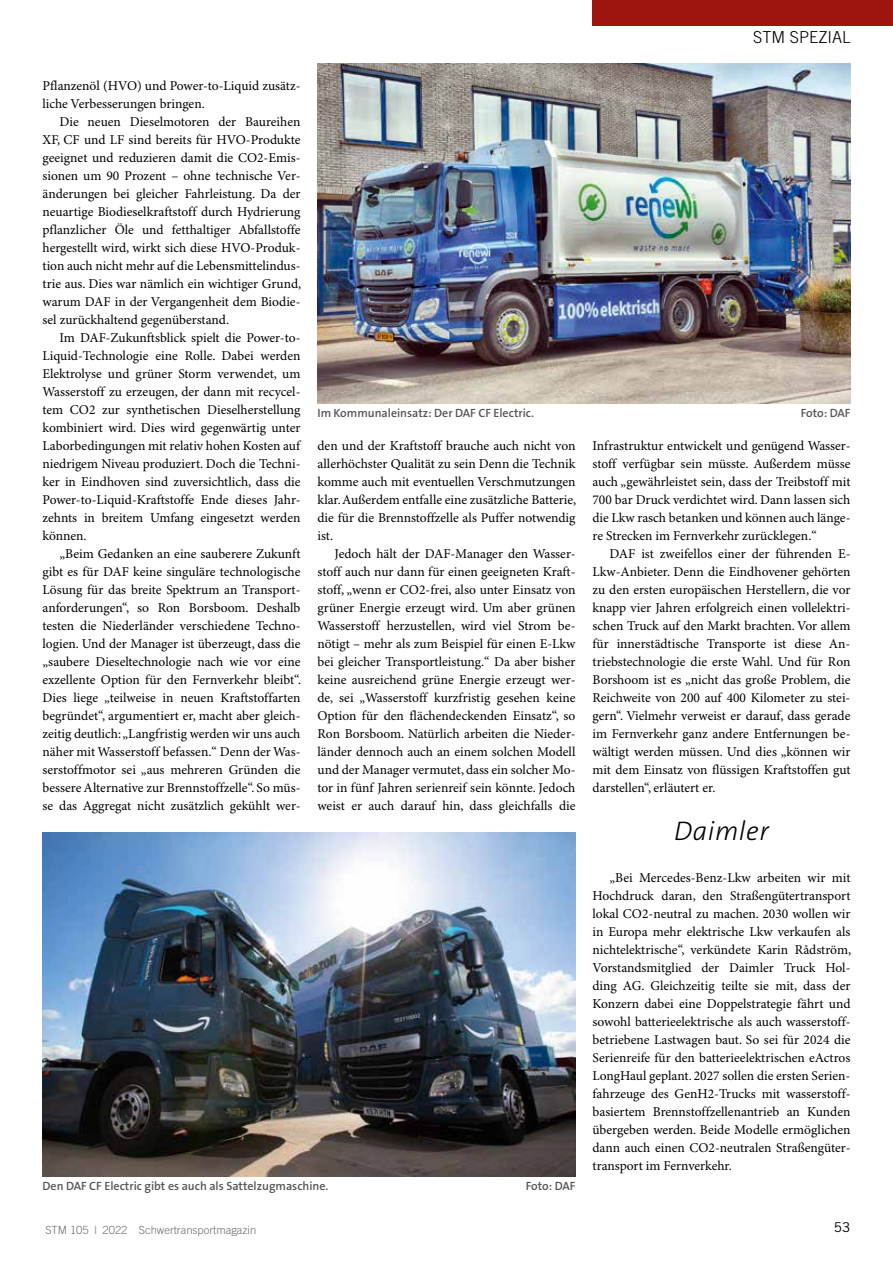
<style>
.page{position:relative;width:893px;height:1263px;background:#fff}
.page>*{position:absolute;margin:0;border:0;box-sizing:border-box;transform-origin:0 0}
.t1{font:italic 300 27px "The Sans B3";letter-spacing:.02em;color:#000}
.t2{font:300 16.5px "Trade Gothic";color:#000}
.t3{font:13.5px/18px "Minion Pro";color:#000;text-align:justify}
.t4{font:13.5px "Trade Gothic";color:#000}
.t5{font:600 12px "The Sans B6";color:#565655}
.t6{font:300 11.25px "Trade Gothic";color:#6e6e6e}
</style>
<div class="page">
<div style="left:592px;top:0;width:301px;height:26px;background:#9e140f"></div>
<img style="left:317px;top:64px;width:533px;height:340px">
<img style="left:43px;top:833px;width:532px;height:344px">
<p class="t3" style="left:43px;top:77px;width:259px">Pflanzenöl (HVO) und Power-to-Liquid zusätz&shy;liche Verbesserungen bringen.</p>
<p class="t3" style="left:43px;top:113px;width:260px;text-indent:17px">Die neuen Dieselmotoren der Baureihen XF, CF und LF sind bereits für HVO-Produkte geeignet und reduzieren damit die CO2-Emis&shy;sionen um 90 Prozent – ohne technische Ver&shy;änderungen bei gleicher Fahrleistung. Da der neuartige Biodieselkraftstoff durch Hydrierung pflanzlicher Öle und fetthaltiger Abfallstoffe hergestellt wird, wirkt sich diese HVO-Produk&shy;tion auch nicht mehr auf die Lebensmittelindus&shy;trie aus. Dies war nämlich ein wichtiger Grund, warum DAF in der Vergangenheit dem Biodie&shy;sel zurückhaltend gegenüberstand.</p>
<p class="t3" style="left:43px;top:329px;width:259px;text-indent:17px">Im DAF-Zukunftsblick spielt die Power-to-Liquid-Technologie eine Rolle. Dabei werden Elektrolyse und grüner Storm verwendet, um Wasserstoff zu erzeugen, der dann mit recycel&shy;tem CO2 zur synthetischen Dieselherstellung kombiniert wird. Dies wird gegenwärtig unter Laborbedingungen mit relativ hohen Kosten auf niedrigem Niveau produziert. Doch die Techni&shy;ker in Eindhoven sind zuversichtlich, dass die Power-to-Liquid-Kraftstoffe Ende dieses Jahr&shy;zehnts in breitem Umfang eingesetzt werden können.</p>
<p class="t3" style="left:43px;top:545px;width:260px;text-indent:17px">„Beim Gedanken an eine sauberere Zukunft gibt es für DAF keine singuläre technologische Lösung für das breite Spektrum an Transport&shy;anforderungen“, so Ron Borsboom. Deshalb testen die Niederländer verschiedene Techno&shy;logien. Und der Manager ist überzeugt, dass die „saubere Dieseltechnologie nach wie vor eine exzellente Option für den Fernverkehr bleibt“.<br>Dies liege „teilweise in neuen Kraftstoffarten begründet“, argumentiert er, macht aber gleich&shy;zeitig deutlich: „Langfristig werden wir uns auch näher mit Wasserstoff befassen.“ Denn der Was&shy;serstoffmotor sei „aus mehreren Gründen die bessere Alternative zur Brennstoffzelle“. So müs&shy;se das Aggregat nicht zusätzlich gekühlt wer-</p>
<p class="t2" style="left:753px;top:27px;width:99px">STM SPEZIAL</p>
<p class="t5" style="left:317px;top:407px;width:218px">Im Kommunaleinsatz: Der DAF CF Electric.</p>
<p class="t5" style="left:801px;top:407px;width:51px">Foto: DAF</p>
<p class="t3" style="left:317px;top:437px;width:260px">den und der Kraftstoff brauche auch nicht von allerhöchster Qualität zu sein Denn die Technik komme auch mit eventuellen Verschmutzungen klar. Außerdem entfalle eine zusätzliche Batterie, die für die Brennstoffzelle als Puffer notwendig ist.</p>
<p class="t3" style="left:317px;top:545px;width:259px;text-indent:17px">Jedoch hält der DAF-Manager den Wasser&shy;stoff auch nur dann für einen geeigneten Kraft&shy;stoff, „wenn er CO2-frei, also unter Einsatz von grüner Energie erzeugt wird. Um aber grünen Wasserstoff herzustellen, wird viel Strom be&shy;nötigt – mehr als zum Beispiel für einen E-Lkw bei gleicher Transportleistung.“ Da aber bisher keine ausreichend grüne Energie erzeugt wer&shy;de, sei „Wasserstoff kurzfristig gesehen keine Option für den flächendeckenden Einsatz“, so Ron Borsboom. Natürlich arbeiten die Nieder&shy;länder dennoch auch an einem solchen Modell und der Manager vermutet, dass ein solcher Mo&shy;tor in fünf Jahren serienreif sein könnte. Jedoch weist er auch darauf hin, dass gleichfalls die</p>
<p class="t3" style="left:592px;top:437px;width:259px">Infrastruktur entwickelt und genügend Wasser&shy;stoff verfügbar sein müsste. Außerdem müsse auch „gewährleistet sein, dass der Treibstoff mit 700 bar Druck verdichtet wird. Dann lassen sich die Lkw rasch betanken und können auch länge&shy;re Strecken im Fernverkehr zurücklegen.“</p>
<p class="t3" style="left:592px;top:545px;width:259px;text-indent:17px">DAF ist zweifellos einer der führenden E-Lkw-Anbieter. Denn die Eindhovener gehörten zu den ersten europäischen Herstellern, die vor knapp vier Jahren erfolgreich einen vollelektri&shy;schen Truck auf den Markt brachten. Vor allem für innerstädtische Transporte ist diese An&shy;triebstechnologie die erste Wahl. Und für Ron Borshoom ist es „nicht das große Problem, die Reichweite von 200 auf 400 Kilometer zu stei&shy;gern“. Vielmehr verweist er darauf, dass gerade im Fernverkehr ganz andere Entfernungen be&shy;wältigt werden müssen. Und dies „können wir mit dem Einsatz von flüssigen Kraftstoffen gut darstellen“, erläutert er.</p>
<h1 class="t1" style="left:674px;top:817px;width:96px">Daimler</h1>
<p class="t3" style="left:592px;top:869px;width:260px;text-indent:17px">„Bei Mercedes-Benz-Lkw arbeiten wir mit Hochdruck daran, den Straßengütertransport lokal CO2-neutral zu machen. 2030 wollen wir in Europa mehr elektrische Lkw verkaufen als nichtelektrische“, verkündete Karin Rådström, Vorstandsmitglied der Daimler Truck Hol&shy;ding AG. Gleichzeitig teilte sie mit, dass der Konzern dabei eine Doppelstrategie fährt und sowohl batterieelektrische als auch wasserstoff&shy;betriebene Lastwagen baut. So sei für 2024 die Serienreife für den batterieelektrischen eActros LongHaul geplant. 2027 sollen die ersten Serien&shy;fahrzeuge des GenH2-Trucks mit wasserstoff&shy;basiertem Brennstoffzellenantrieb an Kunden übergeben werden. Beide Modelle ermöglichen dann auch einen CO2-neutralen Straßengüter&shy;transport im Fernverkehr.</p>
<p class="t5" style="left:43px;top:1180px;width:287px">Den DAF CF Electric gibt es auch als Sattelzugmaschine.</p>
<p class="t5" style="left:526px;top:1180px;width:51px">Foto: DAF</p>
<p class="t6" style="left:45px;top:1223px;width:212px">STM 105 | 2022 Schwertransportmagazin</p>
<p class="t4" style="left:834px;top:1219px;width:18px">53</p>
</div>
